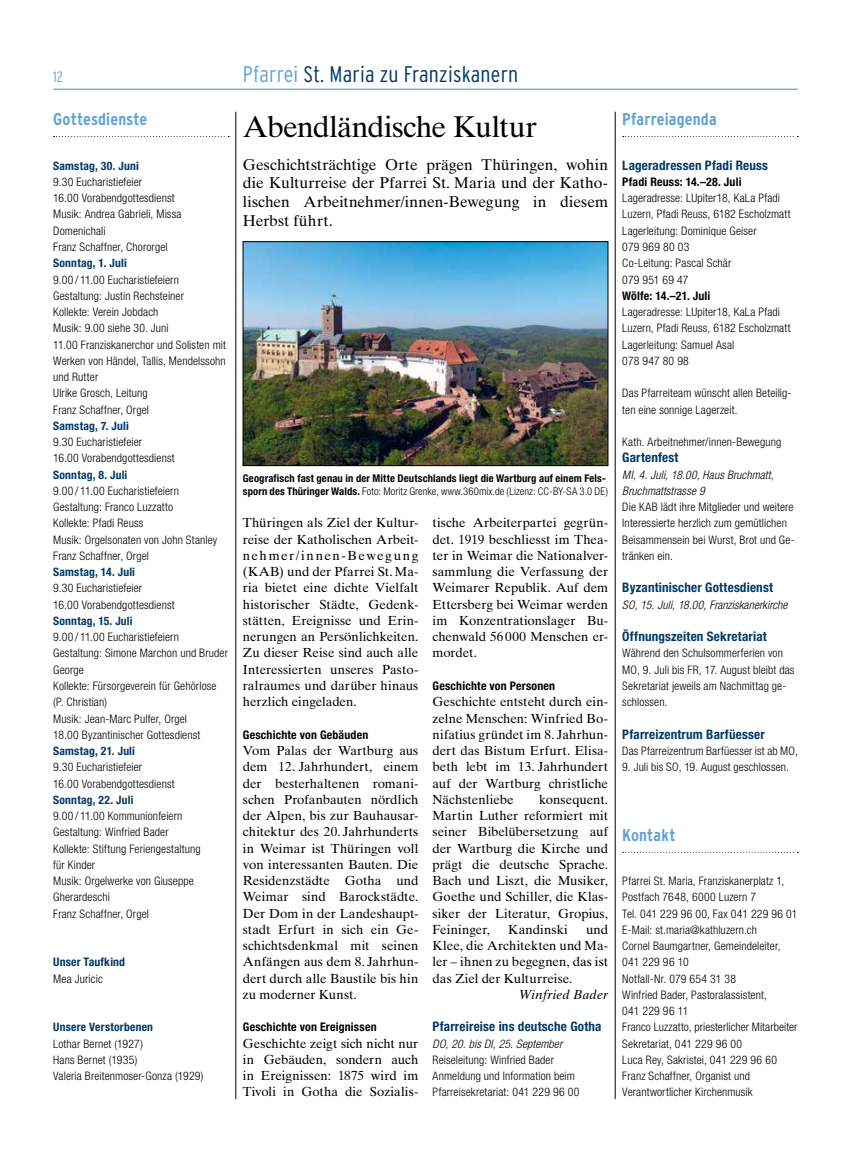
<style>
.page{position:relative;width:851px;height:1170px;background:#fff}
.page>*{position:absolute;margin:0;border:0;box-sizing:border-box;transform-origin:0 0}
.t1{font:30px "Times Ten LT Std";letter-spacing:-.02em;color:#000}
.t2{font:300 condensed 22.5px "Interstate";letter-spacing:.01em;color:#003865}
.t3{font:700 condensed 17.12px "Interstate";letter-spacing:.005em;color:#61a3d6}
.t4{font:15.62px/18.8px "Times Ten LT Std";letter-spacing:-.005em;color:#000;text-align:justify}
.t5{font:300 condensed 15px "Interstate";color:#61a3d6}
.t6{font:13.12px/16.2px "Times Ten LT Std";color:#000;text-align:justify}
.t7{font:700 condensed 13.12px "Helvetica Neue LT Std";letter-spacing:.015em;color:#003865}
.t8{font:italic 13.12px "Times Ten LT Std";letter-spacing:.01em;color:#000}
.t9{font:700 condensed 11.88px "Helvetica Neue LT Std";letter-spacing:.015em;color:#000}
.t10{font:300 condensed 11.75px/16.2px "Helvetica Neue LT Std";letter-spacing:.01em;color:#000}
.t11{font:italic 300 condensed 11.75px/16.2px "Helvetica Neue LT Std";letter-spacing:.01em;color:#000}
.t12{font:700 condensed 11.75px "Helvetica Neue LT Std";letter-spacing:.015em;color:#003865}
.t13{font:700 condensed 11.62px "Helvetica Neue LT Std";letter-spacing:.02em;color:#003865}
.t14{font:700 condensed 10.62px/12.8px "Helvetica Neue LT Std";letter-spacing:.01em;color:#000}
.s1{color:#61a3d6}
.s2{font-weight:300}
</style>
<div class="page">
<hr style="left:53px;top:89px;width:744px;height:1px;background:#61a3d6">
<svg style="left:54px;top:136px;width:175px;height:1px"></svg>
<hr style="left:235px;top:112px;width:1px;height:986px;background:#000">
<hr style="left:615px;top:112px;width:1px;height:986px;background:#000">
<svg style="left:622px;top:136px;width:176px;height:1px"></svg>
<img style="left:245px;top:243px;width:361px;height:221px">
<div style="left:243px;top:241px;width:365px;height:225px;border:1px solid #000"></div>
<svg style="left:622px;top:851px;width:176px;height:1px"></svg>
<p class="t5" style="left:53px;top:68px;width:11px">12</p>
<h2 class="t2" style="left:243px;top:62px;width:277px"><span class="s1">Pfarrei</span> St. Maria zu Franziskanern</h2>
<h3 class="t3" style="left:53px;top:110px;width:96px">Gottesdienste</h3>
<p class="t13" style="left:53px;top:158px;width:87px">Samstag, 30. Juni</p>
<p class="t10" style="left:53px;top:173px;width:130px">9.30 Eucharistiefeier<br>16.00 Vorabendgottesdienst<br>Musik: Andrea Gabrieli, Missa<br>Domenichali<br>Franz Schaffner, Chororgel</p>
<p class="t13" style="left:53px;top:256px;width:75px">Sonntag, 1. Juli</p>
<p class="t10" style="left:53px;top:271px;width:174px">9.00 / 11.00 Eucharistiefeiern<br>Gestaltung: Justin Rechsteiner<br>Kollekte: Verein Jobdach<br>Musik: 9.00 siehe 30. Juni<br>11.00 Franziskanerchor und Solisten mit<br>Werken von Händel, Tallis, Mendelssohn und Rutter<br>Ulrike Grosch, Leitung<br>Franz Schaffner, Orgel</p>
<p class="t13" style="left:53px;top:418px;width:77px">Samstag, 7. Juli</p>
<p class="t10" style="left:53px;top:433px;width:123px">9.30 Eucharistiefeier<br>16.00 Vorabendgottesdienst</p>
<p class="t13" style="left:53px;top:467px;width:76px">Sonntag, 8. Juli</p>
<p class="t10" style="left:53px;top:482px;width:165px">9.00 / 11.00 Eucharistiefeiern<br>Gestaltung: Franco Luzzatto<br>Kollekte: Pfadi Reuss<br>Musik: Orgelsonaten von John Stanley<br>Franz Schaffner, Orgel</p>
<p class="t13" style="left:53px;top:565px;width:83px">Samstag, 14. Juli</p>
<p class="t10" style="left:53px;top:580px;width:123px">9.30 Eucharistiefeier<br>16.00 Vorabendgottesdienst</p>
<p class="t13" style="left:53px;top:613px;width:81px">Sonntag, 15. Juli</p>
<p class="t10" style="left:53px;top:628px;width:176px">9.00 / 11.00 Eucharistiefeiern<br>Gestaltung: Simone Marchon und Bruder<br>George<br>Kollekte: Fürsorgeverein für Gehörlose (P. Christian)<br>Musik: Jean-Marc Pulfer, Orgel<br>18.00 Byzantinischer Gottesdienst</p>
<p class="t13" style="left:53px;top:743px;width:83px">Samstag, 21. Juli</p>
<p class="t10" style="left:53px;top:758px;width:123px">9.30 Eucharistiefeier<br>16.00 Vorabendgottesdienst</p>
<p class="t13" style="left:53px;top:792px;width:82px">Sonntag, 22. Juli</p>
<p class="t10" style="left:53px;top:807px;width:149px">9.00 / 11.00 Kommunionfeiern<br>Gestaltung: Winfried Bader<br>Kollekte: Stiftung Feriengestaltung für Kinder<br>Musik: Orgelwerke von Giuseppe<br>Gherardeschi<br>Franz Schaffner, Orgel</p>
<p class="t12" style="left:53px;top:955px;width:73px">Unser Taufkind</p>
<p class="t10" style="left:53px;top:970px;width:51px">Mea Juricic</p>
<h1 class="t1" style="left:243px;top:109px;width:295px">Abendländische Kultur</h1>
<h3 class="t4" style="left:243px;top:155px;width:366px">Geschichtsträchtige Orte prägen Thüringen, wohin die Kulturreise der Pfarrei St. Maria und der Katho&shy;lischen Arbeitnehmer/innen-Bewegung in diesem Herbst führt.</h3>
<p class="t14" style="left:243px;top:472px;width:366px">Geografisch fast genau in der Mitte Deutschlands liegt die Wartburg auf einem Fels&shy;sporn des Thüringer Walds. <span class="s2">Foto: Moritz Grenke, www.360mix.de (Lizenz: CC-BY-SA 3.0 DE)</span></p>
<p class="t6" style="left:243px;top:514px;width:177px">Thüringen als Ziel der Kultur&shy;reise der Katholischen Arbeit&shy;nehmer/innen-Bewegung (KAB) und der Pfarrei St. Ma&shy;ria bietet eine dichte Vielfalt historischer Städte, Gedenk&shy;stätten, Ereignisse und Erin&shy;nerungen an Persönlichkeiten.<br>Zu dieser Reise sind auch alle Interessierten unseres Pasto&shy;ralraumes und darüber hinaus herzlich eingeladen.</p>
<p class="t9" style="left:243px;top:727px;width:127px">Geschichte von Gebäuden</p>
<p class="t6" style="left:243px;top:742px;width:177px">Vom Palas der Wartburg aus dem 12. Jahrhundert, einem der besterhaltenen romani&shy;schen Profanbauten nördlich der Alpen, bis zur Bauhausar&shy;chitektur des 20. Jahrhunderts in Weimar ist Thüringen voll von interessanten Bauten. Die Residenzstädte Gotha und Weimar sind Barockstädte.<br>Der Dom in der Landeshaupt&shy;stadt Erfurt in sich ein Ge&shy;schichtsdenkmal mit seinen Anfängen aus dem 8. Jahrhun&shy;dert durch alle Baustile bis hin zu moderner Kunst.</p>
<p class="t9" style="left:243px;top:1019px;width:135px">Geschichte von Ereignissen</p>
<p class="t6" style="left:243px;top:1034px;width:177px">Geschichte zeigt sich nicht nur in Gebäuden, sondern auch in Ereignissen: 1875 wird im Tivoli in Gotha die Sozialis-</p>
<p class="t6" style="left:432px;top:514px;width:177px">tische Arbeiterpartei gegrün&shy;det. 1919 beschliesst im Thea&shy;ter in Weimar die Nationalver&shy;sammlung die Verfassung der Weimarer Republik. Auf dem Ettersberg bei Weimar werden im Konzentrationslager Bu&shy;chenwald 56 000 Menschen er&shy;mordet.</p>
<p class="t9" style="left:432px;top:678px;width:124px">Geschichte von Personen</p>
<p class="t6" style="left:432px;top:693px;width:177px">Geschichte entsteht durch ein&shy;zelne Menschen: Winfried Bo&shy;nifatius gründet im 8. Jahrhun&shy;dert das Bistum Erfurt. Elisa&shy;beth lebt im 13. Jahrhundert auf der Wartburg christliche Nächstenliebe</p>
<p class="t6" style="left:432px;top:791px;width:177px;text-indent:106px">konsequent.<br>Martin Luther reformiert mit seiner Bibelübersetzung auf der Wartburg die Kirche und prägt die deutsche Sprache.<br>Bach und Liszt, die Musiker, Goethe und Schiller, die Klas&shy;siker der Literatur, Gropius, Feininger,</p>
<p class="t6" style="left:432px;top:921px;width:177px;text-indent:153px">und Klee, die Architekten und Ma&shy;ler – ihnen zu begegnen, das ist das Ziel der Kulturreise.</p>
<p class="t8" style="left:519px;top:986px;width:90px">Winfried Bader</p>
<p class="t7" style="left:432px;top:1018px;width:170px">Pfarreireise ins deutsche Gotha</p>
<p class="t11" style="left:432px;top:1035px;width:131px">DO, 20. bis DI, 25. September</p>
<p class="t10" style="left:432px;top:1051px;width:148px">Reiseleitung: Winfried Bader<br>Anmeldung und Information beim<br>Pfarreisekretariat: 041 229 96 00</p>
<p class="t6" style="left:508px;top:921px;width:61px">Kandinski</p>
<p class="t13" style="left:53px;top:1020px;width:101px">Unsere Verstorbenen</p>
<p class="t10" style="left:53px;top:1035px;width:152px">Lothar Bernet (1927)<br>Hans Bernet (1935)<br>Valeria Breitenmoser-Gonza (1929)</p>
<h3 class="t3" style="left:622px;top:110px;width:96px">Pfarreiagenda</h3>
<p class="t7" style="left:622px;top:157px;width:147px">Lageradressen Pfadi Reuss</p>
<p class="t9" style="left:622px;top:174px;width:121px">Pfadi Reuss: 14.–28. Juli</p>
<p class="t10" style="left:622px;top:190px;width:170px">Lageradresse: LUpiter18, KaLa Pfadi<br>Luzern, Pfadi Reuss, 6182 Escholzmatt<br>Lagerleitung: Dominique Geiser<br>079 969 80 03<br>Co-Leitung: Pascal Schär<br>079 951 69 47</p>
<p class="t9" style="left:622px;top:288px;width:90px">Wölfe: 14.–21. Juli</p>
<p class="t10" style="left:622px;top:303px;width:170px">Lageradresse: LUpiter18, KaLa Pfadi<br>Luzern, Pfadi Reuss, 6182 Escholzmatt<br>Lagerleitung: Samuel Asal<br>078 947 80 98</p>
<p class="t10" style="left:622px;top:385px;width:169px">Das Pfarreiteam wünscht allen Beteilig&shy;ten eine sonnige Lagerzeit.</p>
<p class="t10" style="left:622px;top:433px;width:160px">Kath. Arbeitnehmer/innen-Bewegung</p>
<p class="t7" style="left:622px;top:449px;width:58px">Gartenfest</p>
<p class="t11" style="left:622px;top:466px;width:153px">MI, 4. Juli, 18.00, Haus Bruchmatt,<br>Bruchmattstrasse 9</p>
<p class="t10" style="left:622px;top:498px;width:174px">Die KAB lädt ihre Mitglieder und weitere Interessierte herzlich zum gemütlichen Beisammensein bei Wurst, Brot und Ge&shy;tränken ein.</p>
<p class="t7" style="left:622px;top:579px;width:152px">Byzantinischer Gottesdienst</p>
<p class="t11" style="left:622px;top:596px;width:167px">SO, 15. Juli, 18.00, Franziskanerkirche</p>
<p class="t7" style="left:622px;top:628px;width:146px">Öffnungszeiten Sekretariat</p>
<p class="t10" style="left:622px;top:645px;width:174px">Während den Schulsommerferien von<br>MO, 9. Juli bis FR, 17. August bleibt das<br>Sekretariat jeweils am Nachmittag ge&shy;schlossen.</p>
<p class="t7" style="left:622px;top:726px;width:144px">Pfarreizentrum Barfüesser</p>
<p class="t10" style="left:622px;top:742px;width:177px">Das Pfarreizentrum Barfüesser ist ab MO,</p>
<p class="t10" style="left:622px;top:758px;width:168px">9. Juli bis SO, 19. August geschlossen.</p>
<h3 class="t3" style="left:622px;top:825px;width:55px">Kontakt</h3>
<p class="t10" style="left:622px;top:872px;width:177px">Pfarrei St. Maria, Franziskanerplatz 1,<br>Postfach 7648, 6000 Luzern 7<br>Tel. 041 229 96 00, Fax 041 229 96 01<br>E-Mail: st.maria@kathluzern.ch<br>Cornel Baumgartner, Gemeindeleiter,<br>041 229 96 10<br>Notfall-Nr. 079 654 31 38<br>Winfried Bader, Pastoralassistent,<br>041 229 96 11<br>Franco Luzzatto, priesterlicher Mitarbeiter<br>Sekretariat, 041 229 96 00<br>Luca Rey, Sakristei, 041 229 96 60<br>Franz Schaffner, Organist und<br>Verantwortlicher Kirchenmusik</p>
</div>
